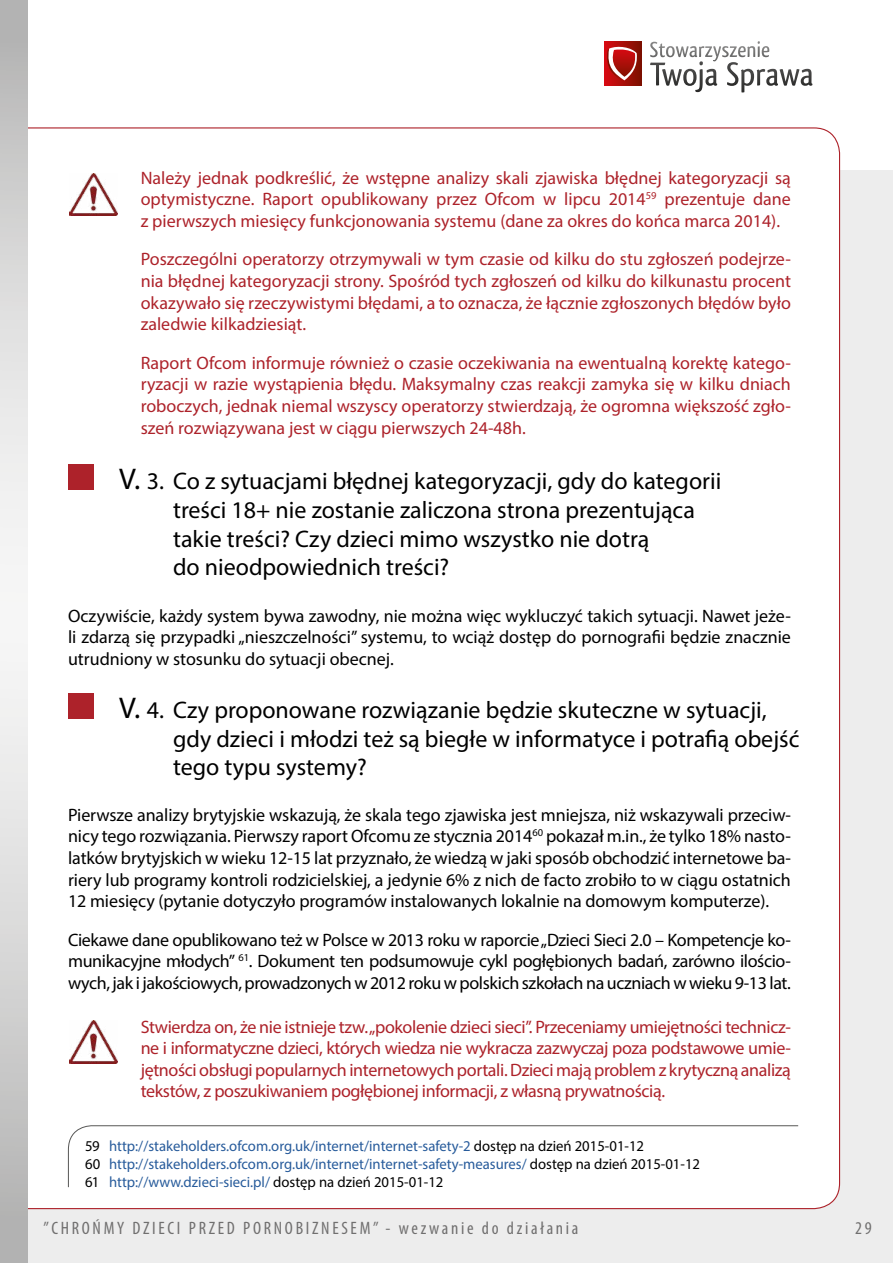
<style>
.page{position:relative;width:893px;height:1263px;background:#ededed}
.page>*{position:absolute;margin:0;border:0;box-sizing:border-box;transform-origin:0 0}
.t1{font:24px/28.8px "Myriad Pro";color:#000}
.t2{font:18px/21.6px "Myriad Pro";color:#ad222a;text-align:justify}
.t3{font:18px/21.6px "Myriad Pro";letter-spacing:-.005em;color:#000;text-align:justify}
.t4{font:condensed 18px "Myriad Pro";letter-spacing:.15em;color:#706f6f}
.t5{font:15px/18px "Myriad Pro";color:#275b9b}
.s1{font-size:30px}
.s2{color:#000}
</style>
<div class="page">
<div style="left:0;top:0;width:893px;height:170px;background:#fff"></div>
<svg style="left:650px;top:41px;width:162px;height:52px"></svg>
<svg style="left:604px;top:42px;width:37px;height:44px"></svg>
<svg style="left:605px;top:45px;width:33px;height:37px"></svg>
<div style="left:28px;top:127px;width:813px;height:1083px;background:#fff"></div>
<svg style="left:0;top:0;width:28px;height:1263px"></svg>
<svg style="left:68px;top:171px;width:51px;height:48px"></svg>
<img style="left:69px;top:173px;width:48px;height:42px">
<svg style="left:68px;top:1019px;width:51px;height:48px"></svg>
<img style="left:69px;top:1021px;width:48px;height:42px">
<div style="left:68px;top:464px;width:26px;height:26px;background:#ad222a"></div>
<div style="left:68px;top:693px;width:26px;height:26px;background:#ad222a"></div>
<div style="left:68px;top:1125px;width:731px;height:63px;background:#fff"></div>
<p class="t2" style="left:141px;top:166px;width:652px">Należy jednak podkreślić, że wstępne analizy skali zjawiska błędnej kategoryzacji są optymistyczne. Raport opublikowany przez Ofcom w lipcu 2014<sup>59</sup> prezentuje dane z pierwszych miesięcy funkcjonowania systemu (dane za okres do końca marca 2014).</p>
<p class="t2" style="left:141px;top:248px;width:652px">Poszczególni operatorzy otrzymywali w tym czasie od kilku do stu zgłoszeń podejrze&shy;nia błędnej kategoryzacji strony. Spośród tych zgłoszeń od kilku do kilkunastu procent okazywało się rzeczywistymi błędami, a to oznacza, że łącznie zgłoszonych błędów było zaledwie kilkadziesiąt.</p>
<p class="t2" style="left:141px;top:352px;width:652px">Raport Ofcom informuje również o czasie oczekiwania na ewentualną korektę katego&shy;ryzacji w razie wystąpienia błędu. Maksymalny czas reakcji zamyka się w kilku dniach roboczych, jednak niemal wszyscy operatorzy stwierdzają, że ogromna większość zgło&shy;szeń rozwiązywana jest w ciągu pierwszych 24-48h.</p>
<h1 class="t1" style="left:173px;top:466px;width:550px;text-indent:-54px"><span class="s1">V.</span> 3. Co z sytuacjami błędnej kategoryzacji, gdy do kategorii treści 18+ nie zostanie zaliczona strona prezentująca takie treści? Czy dzieci mimo wszystko nie dotrą<br>do nieodpowiednich treści?</h1>
<p class="t3" style="left:68px;top:605px;width:724px">Oczywiście, każdy system bywa zawodny, nie można więc wykluczyć takich sytuacji. Nawet jeże&shy;li zdarzą się przypadki „nieszczelności” systemu, to wciąż dostęp do pornografii będzie znacznie utrudniony w stosunku do sytuacji obecnej.</p>
<h1 class="t1" style="left:173px;top:695px;width:628px;text-indent:-54px"><span class="s1">V.</span> 4. Czy proponowane rozwiązanie będzie skuteczne w sytuacji, gdy dzieci i młodzi też są biegłe w informatyce i potrafią obejść tego typu systemy?</h1>
<p class="t3" style="left:68px;top:803px;width:724px">Pierwsze analizy brytyjskie wskazują, że skala tego zjawiska jest mniejsza, niż wskazywali przeciw&shy;nicy tego rozwiązania. Pierwszy raport Ofcomu ze stycznia 2014<sup>60</sup> pokazał m.in., że tylko 18% nasto&shy;latków brytyjskich w wieku 12-15 lat przyznało, że wiedzą w jaki sposób obchodzić internetowe ba&shy;riery lub programy kontroli rodzicielskiej, a jedynie 6% z nich de facto zrobiło to w ciągu ostatnich 12 miesięcy (pytanie dotyczyło programów instalowanych lokalnie na domowym komputerze).</p>
<p class="t3" style="left:68px;top:928px;width:724px">Ciekawe dane opublikowano też w Polsce w 2013 roku w raporcie „Dzieci Sieci 2.0 – Kompetencje ko&shy;munikacyjne młodych” <sup>61</sup>. Dokument ten podsumowuje cykl pogłębionych badań, zarówno ilościo&shy;wych, jak i jakościowych, prowadzonych w 2012 roku w polskich szkołach na uczniach w wieku 9-13 lat.</p>
<p class="t2" style="left:141px;top:1015px;width:652px">Stwierdza on, że nie istnieje tzw. „pokolenie dzieci sieci”. Przeceniamy umiejętności technicz&shy;ne i informatyczne dzieci, których wiedza nie wykracza zazwyczaj poza podstawowe umie&shy;jętności obsługi popularnych internetowych portali. Dzieci mają problem z krytyczną analizą tekstów, z poszukiwaniem pogłębionej informacji, z własną prywatnością.</p>
<p class="t5" style="left:85px;top:1137px;width:617px"><span class="s2">59</span> http://stakeholders.ofcom.org.uk/internet/internet-safety-2 <span class="s2">dostęp na dzień 2015-01-12<br>60</span> http://stakeholders.ofcom.org.uk/internet/internet-safety-measures/ <span class="s2">dostęp na dzień 2015-01-12<br>61</span> http://www.dzieci-sieci.pl/ <span class="s2">dostęp na dzień 2015-01-12</span></p>
<p class="t4" style="left:44px;top:1217px;width:536px">”CHROŃMY DZIECI PRZED PORNOBIZNESEM” - wezwanie do działania</p>
<p class="t4" style="left:855px;top:1217px;width:18px">29</p>
</div>
